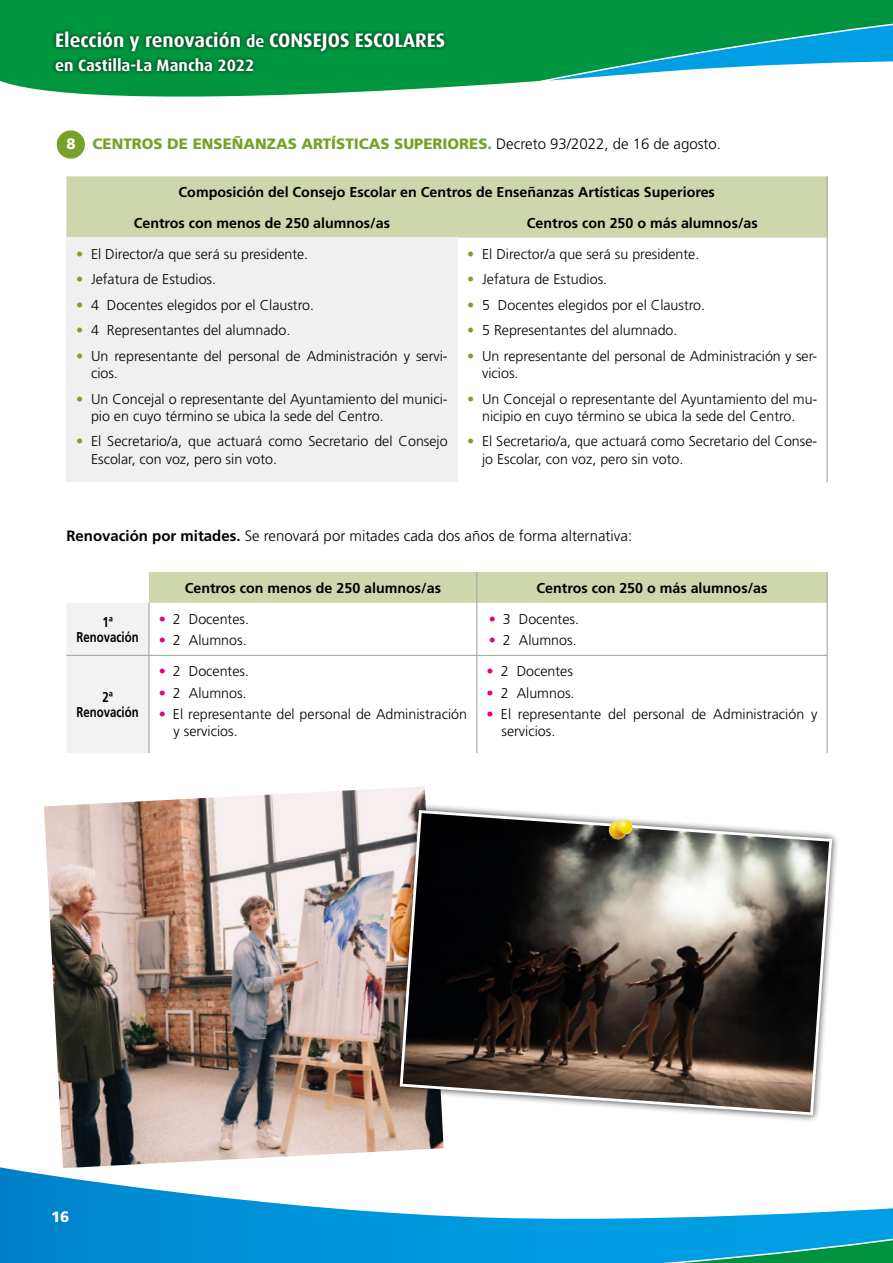
<style>
.page{position:relative;width:893px;height:1263px;background:#fff}
.page>*{position:absolute;margin:0;border:0;box-sizing:border-box;transform-origin:0 0}
.t1{font:700 19.65px "Dax";color:#fff}
.t2{font:700 16.35px "Dax";color:#fff}
.t3{font:300 15px "Frutiger";color:#000}
.t4{font:900 15px "Frutiger";color:#78a12c}
.t5{font:900 15px "Frutiger";color:#fff}
.t6{font:300 14.25px/17.1px "Frutiger";color:#000}
.t7{font:700 14.25px/30.6px "Frutiger";color:#000}
.t8{font:700 14.25px/15.5px "Frutiger";color:#000;text-align:center;scale:.8 1}
.s1{font-size:16.35px}
.s2{color:#fff}
.s3{font-weight:300;color:#000}
.s4{color:#78a12c}
.s5{font-weight:700}
.s6{color:#e6007d}
</style>
<div class="page">
<svg style="left:0;top:1167px;width:893px;height:96px"></svg>
<svg style="left:0;top:0;width:534px;height:144px"></svg>
<svg style="left:534px;top:0;width:359px;height:82px"></svg>
<div style="left:51px;top:27px;width:397px;height:49px;background:#000;opacity:.75"></div>
<div style="left:57px;top:130px;width:28px;height:29px;background:#78a12c;border-radius:50%"></div>
<div style="left:66px;top:176px;width:761px;height:62px;background:#ced7ab"></div>
<div style="left:66px;top:238px;width:391px;height:244px;background:#f0f0f0"></div>
<hr style="left:827px;top:176px;width:1px;height:31px;background:#9d9d9c">
<hr style="left:827px;top:207px;width:1px;height:31px;background:#9d9d9c">
<hr style="left:827px;top:238px;width:1px;height:244px;background:#9d9d9c">
<svg style="left:66px;top:572px;width:761px;height:181px"></svg>
<hr style="left:149px;top:603px;width:1px;height:52px;background:#9d9d9c">
<hr style="left:476px;top:603px;width:1px;height:52px;background:#9d9d9c">
<hr style="left:827px;top:603px;width:1px;height:52px;background:#9d9d9c">
<hr style="left:66px;top:655px;width:83px;height:1px;background:#9d9d9c">
<hr style="left:149px;top:655px;width:328px;height:1px;background:#9d9d9c">
<hr style="left:149px;top:656px;width:1px;height:97px;background:#9d9d9c">
<hr style="left:477px;top:655px;width:350px;height:1px;background:#9d9d9c">
<hr style="left:476px;top:656px;width:1px;height:97px;background:#9d9d9c">
<hr style="left:827px;top:656px;width:1px;height:97px;background:#9d9d9c">
<hr style="left:476px;top:572px;width:1px;height:31px;background:#9d9d9c">
<hr style="left:827px;top:572px;width:1px;height:31px;background:#9d9d9c">
<img style="left:44px;top:787px;width:400px;height:381px">
<div style="left:392px;top:803px;width:448px;height:320px;background:#000;opacity:.75"></div>
<svg style="left:398px;top:809px;width:436px;height:308px;background:#645d57"></svg>
<img style="left:607px;top:820px;width:26px;height:20px">
<h1 class="t1" style="left:55px;top:29px;width:391px">Elección y renovación <span class="s1">de</span> CONSEJOS ESCOLARES</h1>
<p class="t2" style="left:55px;top:56px;width:201px">en Castilla-La Mancha 2022</p>
<p class="t4" style="left:66px;top:135px;width:656px"><span class="s2">8</span> CENTROS DE ENSEÑANZAS ARTÍSTICAS SUPERIORES. <span class="s3">Decreto 93/2022, de 16 de agosto.</span></p>
<p class="t7" style="left:134px;top:177px;width:583px;text-indent:45px">Composición del Consejo Escolar en Centros de Enseñanzas Artísticas Superiores<br>Centros con menos de 250 alumnos/as</p>
<p class="t7" style="left:527px;top:207px;width:232px">Centros con 250 o más alumnos/as</p>
<p class="t6" style="left:76px;top:245px;width:234px"><span class="s4">•</span> El Director/a que será su presidente.</p>
<p class="t6" style="left:76px;top:271px;width:141px"><span class="s4">•</span> Jefatura de Estudios.</p>
<p class="t6" style="left:76px;top:296px;width:239px"><span class="s4">•</span> 4 Docentes elegidos por el Claustro.</p>
<p class="t6" style="left:76px;top:322px;width:216px"><span class="s4">•</span> 4 Representantes del alumnado.</p>
<p class="t6" style="left:91px;top:347px;width:358px;text-indent:-15px"><span class="s4">•</span> Un representante del personal de Administración y servi&shy;cios.</p>
<p class="t6" style="left:91px;top:390px;width:358px;text-indent:-15px"><span class="s4">•</span> Un Concejal o representante del Ayuntamiento del munici&shy;pio en cuyo término se ubica la sede del Centro.</p>
<p class="t6" style="left:91px;top:433px;width:358px;text-indent:-15px"><span class="s4">•</span> El Secretario/a, que actuará como Secretario del Consejo<br>Escolar, con voz, pero sin voto.</p>
<p class="t6" style="left:467px;top:245px;width:234px"><span class="s4">•</span> El Director/a que será su presidente.</p>
<p class="t6" style="left:467px;top:271px;width:141px"><span class="s4">•</span> Jefatura de Estudios.</p>
<p class="t6" style="left:467px;top:296px;width:239px"><span class="s4">•</span> 5 Docentes elegidos por el Claustro.</p>
<p class="t6" style="left:467px;top:322px;width:212px"><span class="s4">•</span> 5 Representantes del alumnado.</p>
<p class="t6" style="left:482px;top:348px;width:337px;text-indent:-15px"><span class="s4">•</span> Un representante del personal de Administración y ser&shy;vicios.</p>
<p class="t6" style="left:467px;top:390px;width:352px;text-align:center"><span class="s4">•</span> Un Concejal o representante del Ayuntamiento del mu&shy;nicipio en cuyo término se ubica la sede del Centro.</p>
<p class="t6" style="left:482px;top:433px;width:337px;text-indent:-15px"><span class="s4">•</span> El Secretario/a, que actuará como Secretario del Conse&shy;jo Escolar, con voz, pero sin voto.</p>
<p class="t3" style="left:66px;top:527px;width:567px"><span class="s5">Renovación por mitades.</span> Se renovará por mitades cada dos años de forma alternativa:</p>
<p class="t7" style="left:185px;top:573px;width:258px">Centros con menos de 250 alumnos/as</p>
<p class="t7" style="left:536px;top:573px;width:232px">Centros con 250 o más alumnos/as</p>
<p class="t8" style="left:77px;top:614px;width:79px">1ª<br>Renovación</p>
<p class="t6" style="left:159px;top:610px;width:92px"><span class="s6">•</span> 2 Docentes.</p>
<p class="t6" style="left:489px;top:610px;width:92px"><span class="s6">•</span> 3 Docentes.</p>
<p class="t6" style="left:489px;top:632px;width:89px"><span class="s6">•</span> 2 Alumnos.</p>
<p class="t6" style="left:159px;top:632px;width:89px"><span class="s6">•</span> 2 Alumnos.</p>
<p class="t8" style="left:77px;top:689px;width:79px">2ª<br>Renovación</p>
<p class="t6" style="left:159px;top:663px;width:92px"><span class="s6">•</span> 2 Docentes.</p>
<p class="t6" style="left:159px;top:684px;width:89px"><span class="s6">•</span> 2 Alumnos.</p>
<p class="t6" style="left:174px;top:705px;width:295px;text-indent:-15px"><span class="s6">•</span> El representante del personal de Administración y servicios.</p>
<p class="t6" style="left:487px;top:663px;width:88px"><span class="s6">•</span> 2 Docentes</p>
<p class="t6" style="left:487px;top:684px;width:89px"><span class="s6">•</span> 2 Alumnos.</p>
<p class="t6" style="left:501px;top:705px;width:317px;text-indent:-15px"><span class="s6">•</span> El representante del personal de Administración y servicios.</p>
<p class="t5" style="left:51px;top:1207px;width:20px">16</p>
</div>
